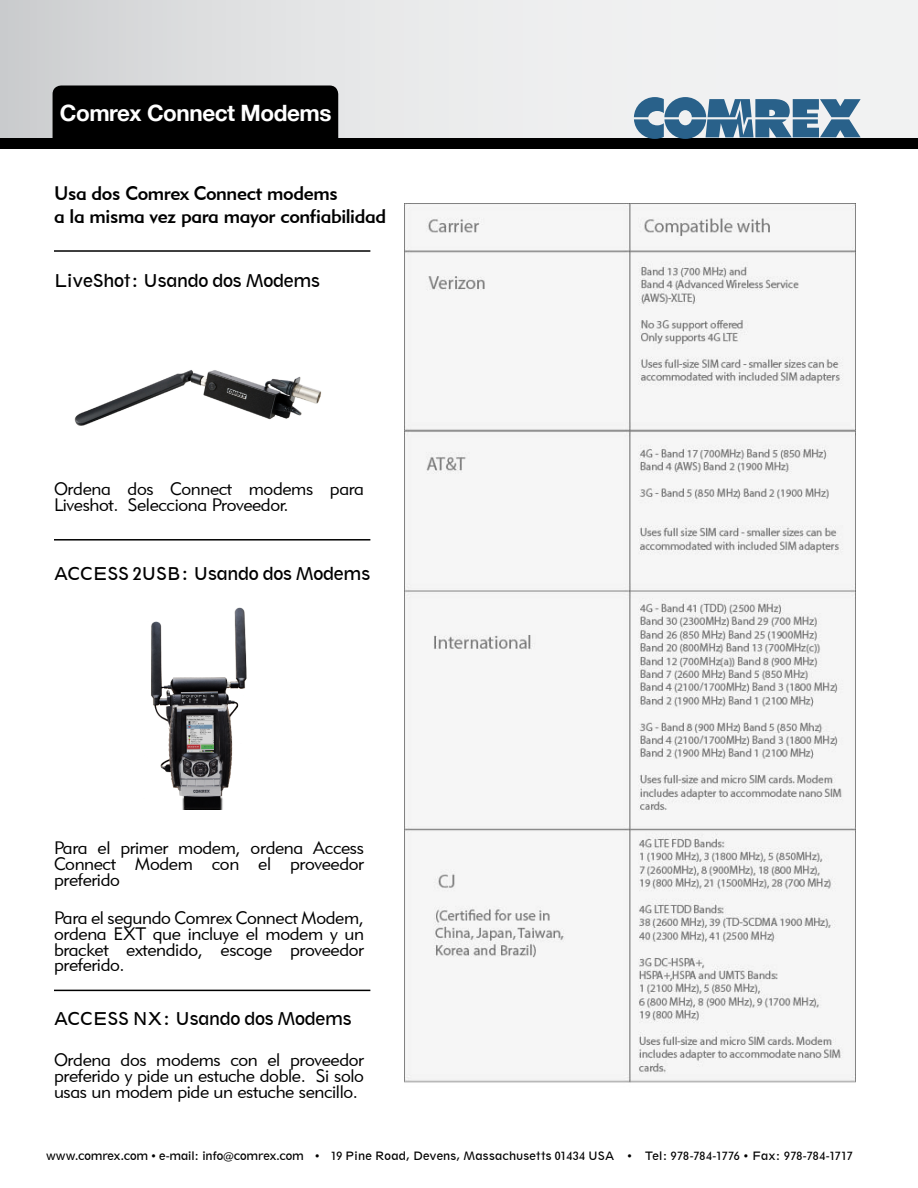
<style>
.page{position:relative;width:918px;height:1188px;background:#fff}
.page>*{position:absolute;margin:0;border:0;box-sizing:border-box;transform-origin:0 0}
.t1{font:700 22.5px "Helvetica Neue";letter-spacing:-.02em;color:#fff}
.t2{font:19.5px/22.5px "Geometric 415 BT Medium A";letter-spacing:-.02em;color:#000}
.t3{font:18px/15.8px "Geometric 415 BT Lite A";letter-spacing:-.02em;color:#000;text-align:justify}
.t4{font:16.5px "Geometric 212 BT";letter-spacing:-.02em;color:#000}
.t5{font:10.8px "Geometric 212 BT";letter-spacing:-.005em;color:#000}
</style>
<div class="page">
<div style="left:0;top:0;width:918px;height:145px;background:linear-gradient(to right,#d3d5d6,#f9f9fa)"></div>
<div style="left:0;top:138px;width:918px;height:10px;background:#000"></div>
<svg style="left:634px;top:97px;width:227px;height:42px"></svg>
<div style="left:53px;top:86px;width:285px;height:61px;background:#000;border-radius:9px"></div>
<hr style="left:54px;top:539px;width:316px;height:2px;background:#000">
<hr style="left:54px;top:990px;width:316px;height:1px;background:#000">
<img style="left:151px;top:607px;width:96px;height:202px">
<img style="left:74px;top:370px;width:248px;height:56px">
<hr style="left:54px;top:250px;width:316px;height:2px;background:#000">
<img style="left:404px;top:203px;width:452px;height:880px">
<p class="t1" style="left:60px;top:99px;width:273px">Comrex Connect Modems</p>
<p class="t2" style="left:54px;top:182px;width:334px">Usa dos Comrex Connect modems<br>a la misma vez para mayor confiabilidad</p>
<p class="t4" style="left:54px;top:270px;width:268px">LiveShot: Usando dos Modems</p>
<p class="t3" style="left:54px;top:481px;width:311px">Ordena dos Connect modems para<br>Liveshot. Selecciona Proveedor.</p>
<p class="t4" style="left:54px;top:563px;width:318px">ACCESS 2USB: Usando dos Modems</p>
<p class="t3" style="left:54px;top:840px;width:312px">Para el primer modem, ordena Access Connect Modem con el proveedor preferido</p>
<p class="t3" style="left:54px;top:910px;width:311px">Para el segundo Comrex Connect Modem, ordena EXT que incluye el modem y un bracket extendido, escoge proveedor preferido.</p>
<p class="t4" style="left:54px;top:1008px;width:299px">ACCESS NX: Usando dos Modems</p>
<p class="t3" style="left:54px;top:1052px;width:312px">Ordena dos modems con el proveedor preferido y pide un estuche doble. Si solo usas un modem pide un estuche sencillo.</p>
<p class="t5" style="left:46px;top:1149px;width:808px">www.comrex.com • e-mail: info@comrex.com • 19 Pine Road, Devens, Massachusetts 01434 USA • Tel: 978-784-1776 • Fax: 978-784-1717</p>
</div>
